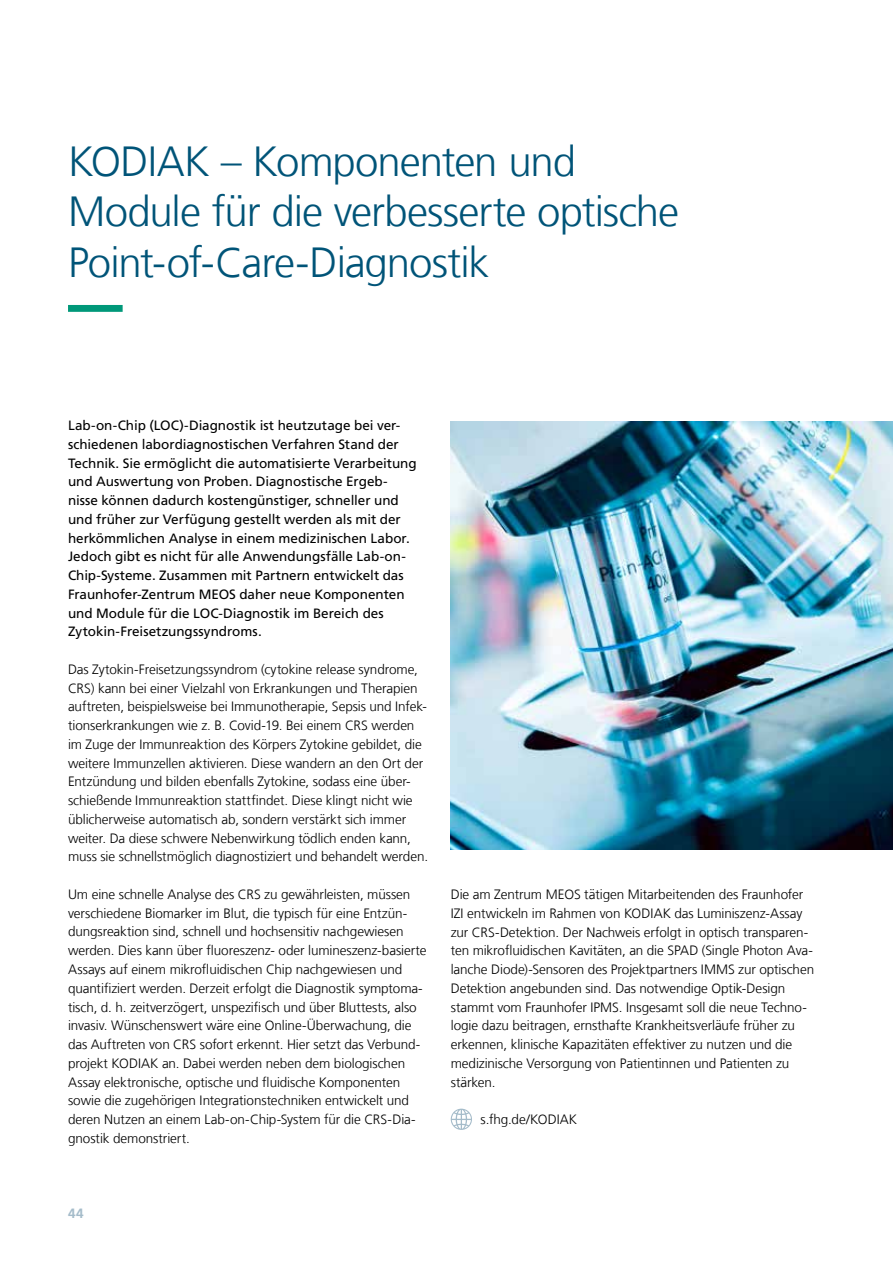
<style>
.page{position:relative;width:893px;height:1263px;background:#fff}
.page>*{position:absolute;margin:0;border:0;box-sizing:border-box;transform-origin:0 0}
.t1{font:300 42px/50.4px "Frutiger LT Com";letter-spacing:-.025em;color:#005478}
.t2{font:300 13.5px/18.8px "Frutiger LT Com";letter-spacing:-.005em;color:#000}
.t3{font:13.5px/18.8px "Frutiger LT Com";letter-spacing:-.005em;color:#000}
.t4{font:700 13.5px "Frutiger LT Com";color:#a5bcca}
</style>
<div class="page">
<img style="left:451px;top:421px;width:442px;height:428px">
<svg style="left:451px;top:1109px;width:21px;height:21px"></svg>
<svg style="left:68px;top:305px;width:55px;height:7px"></svg>
<h1 class="t1" style="left:68px;top:137px;width:613px">KODIAK – Komponenten und<br>Module für die verbesserte optische<br>Point-of-Care-Diagnostik</h1>
<p class="t3" style="left:68px;top:416px;width:350px">Lab-on-Chip (LOC)-Diagnostik ist heutzutage bei ver&shy;schiedenen labordiagnostischen Verfahren Stand der Technik. Sie ermöglicht die automatisierte Verarbeitung und Auswertung von Proben. Diagnostische Ergeb&shy;nisse können dadurch kostengünstiger, schneller und und früher zur Verfügung gestellt werden als mit der herkömmlichen Analyse in einem medizinischen Labor.<br>Jedoch gibt es nicht für alle Anwendungsfälle Lab-on-Chip-Systeme. Zusammen mit Partnern entwickelt das Fraunhofer-Zentrum MEOS daher neue Komponenten und Module für die LOC-Diagnostik im Bereich des Zytokin-Freisetzungssyndroms.</p>
<p class="t2" style="left:68px;top:660px;width:362px">Das Zytokin-Freisetzungssyndrom (cytokine release syndrome, CRS) kann bei einer Vielzahl von Erkrankungen und Therapien auftreten, beispielsweise bei Immunotherapie, Sepsis und Infek&shy;tionserkrankungen wie z. B. Covid-19. Bei einem CRS werden im Zuge der Immunreaktion des Körpers Zytokine gebildet, die weitere Immunzellen aktivieren. Diese wandern an den Ort der Entzündung und bilden ebenfalls Zytokine, sodass eine über&shy;schießende Immunreaktion stattfindet. Diese klingt nicht wie üblicherweise automatisch ab, sondern verstärkt sich immer weiter. Da diese schwere Nebenwirkung tödlich enden kann, muss sie schnellstmöglich diagnostiziert und behandelt werden.</p>
<p class="t2" style="left:68px;top:885px;width:360px">Um eine schnelle Analyse des CRS zu gewährleisten, müssen verschiedene Biomarker im Blut, die typisch für eine Entzün&shy;dungsreaktion sind, schnell und hochsensitiv nachgewiesen werden. Dies kann über fluoreszenz- oder lumineszenz-basierte Assays auf einem mikrofluidischen Chip nachgewiesen und quantifiziert werden. Derzeit erfolgt die Diagnostik symptoma&shy;tisch, d. h. zeitverzögert, unspezifisch und über Bluttests, also invasiv. Wünschenswert wäre eine Online-Überwachung, die das Auftreten von CRS sofort erkennt. Hier setzt das Verbund&shy;projekt KODIAK an. Dabei werden neben dem biologischen Assay elektronische, optische und fluidische Komponenten sowie die zugehörigen Integrationstechniken entwickelt und deren Nutzen an einem Lab-on-Chip-System für die CRS-Dia&shy;gnostik demonstriert.</p>
<p class="t2" style="left:451px;top:885px;width:365px">Die am Zentrum MEOS tätigen Mitarbeitenden des Fraunhofer IZI entwickeln im Rahmen von KODIAK das Luminiszenz-Assay zur CRS-Detektion. Der Nachweis erfolgt in optisch transparen&shy;ten mikrofluidischen Kavitäten, an die SPAD (Single Photon Ava&shy;lanche Diode)-Sensoren des Projektpartners IMMS zur optischen Detektion angebunden sind. Das notwendige Optik-Design stammt vom Fraunhofer IPMS. Insgesamt soll die neue Techno&shy;logie dazu beitragen, ernsthafte Krankheitsverläufe früher zu erkennen, klinische Kapazitäten effektiver zu nutzen und die medizinische Versorgung von Patientinnen und Patienten zu stärken.</p>
<p class="t2" style="left:480px;top:1110px;width:98px">s.fhg.de/KODIAK</p>
<p class="t4" style="left:68px;top:1205px;width:17px">44</p>
</div>
